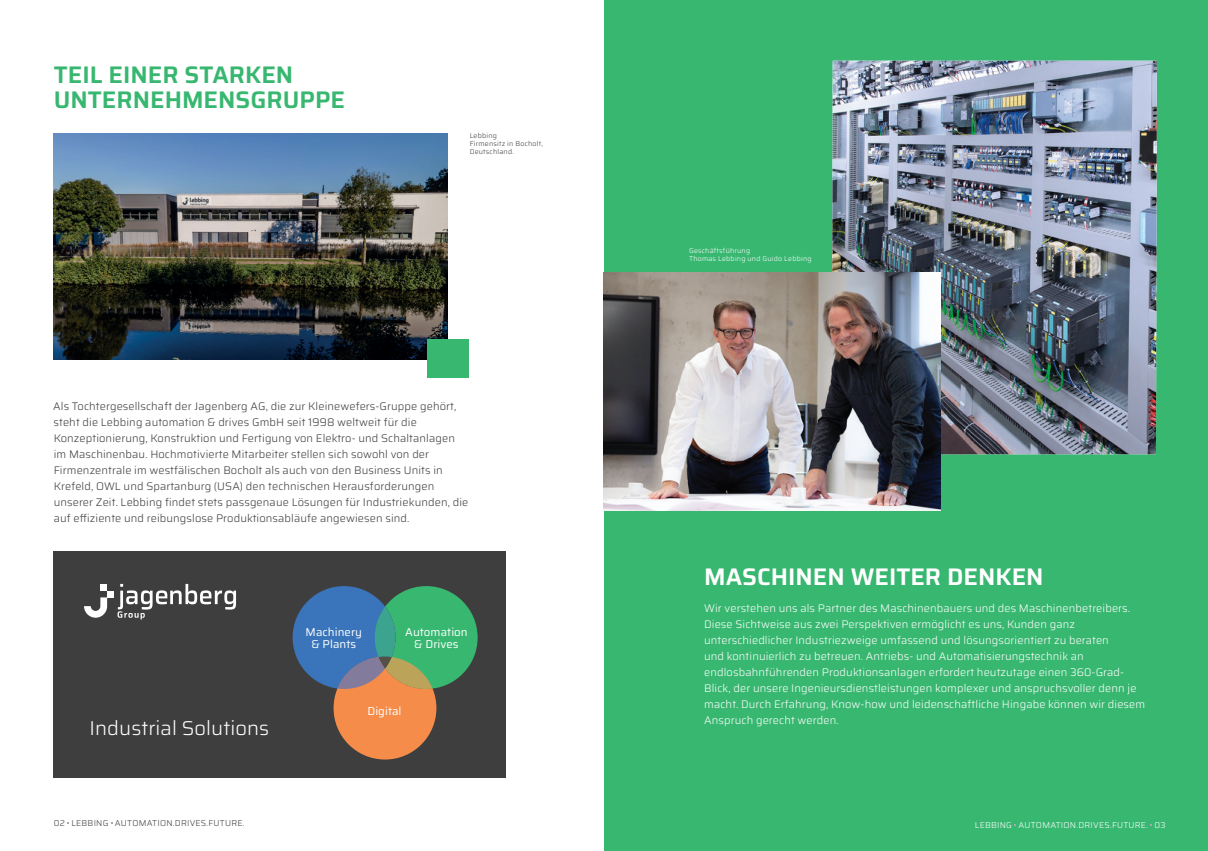
<style>
.page{position:relative;width:1208px;height:851px;background:#fff}
.page>*{position:absolute;margin:0;border:0;box-sizing:border-box;transform-origin:0 0}
.t1{font:600 24px/25px "Saira";color:#38b770}
.t2{font:600 24px "Saira";color:#fff}
.t3{font:300 20px "Saira";letter-spacing:.005em;color:#fff}
.t4{font:11.4px/11.4px "Saira";letter-spacing:.005em;color:#fff;text-align:center}
.t5{font:300 11px/16px "Saira";letter-spacing:.01em;color:#3e3e3f}
.t6{font:300 11px/16px "Saira";letter-spacing:.01em;color:#fff}
.t7{font:300 8.5px "Saira";letter-spacing:.03em;color:#fff}
.t8{font:300 8.5px "Saira";letter-spacing:.03em;color:#3e3e3f}
.t9{font:300 7px/8px "Saira";letter-spacing:.03em;color:#fff}
.t10{font:300 7px/8px "Saira";letter-spacing:.03em;color:#3e3e3f}
</style>
<div class="page">
<div style="left:604px;top:0;width:604px;height:850px;background:#38b770"></div>
<img style="left:832px;top:61px;width:325px;height:393px">
<img style="left:604px;top:272px;width:336px;height:238px">
<img style="left:54px;top:133px;width:394px;height:226px">
<div style="left:427px;top:339px;width:41px;height:39px;background:#38b770"></div>
<div style="left:54px;top:550px;width:452px;height:227px;background:#3e3e3f"></div>
<svg style="left:293px;top:586px;width:184px;height:173px"></svg>
<svg style="left:84px;top:597px;width:23px;height:20px"></svg>
<div style="left:107px;top:590px;width:7px;height:7px;background:#fff"></div>
<div style="left:100px;top:584px;width:7px;height:6px;background:#fff"></div>
<svg style="left:118px;top:584px;width:118px;height:35px"></svg>
<h1 class="t1" style="left:54px;top:61px;width:293px">TEIL EINER STARKEN<br>UNTERNEHMENSGRUPPE</h1>
<p class="t10" style="left:470px;top:132px;width:75px">Lebbing<br>Firmensitz in Bocholt,<br>Deutschland.</p>
<p class="t5" style="left:53px;top:398px;width:416px">Als Tochtergesellschaft der Jagenberg AG, die zur Kleinewefers-Gruppe gehört, steht die Lebbing automation &amp; drives GmbH seit 1998 weltweit für die Konzeptionierung, Kon struktion und Fertigung von Elektro- und Schaltanlagen im Maschinenbau. Hochmotivierte Mitarbeiter stellen sich sowohl von der Firmenzentrale im westfälischen Bocholt als auch von den Business Units in Krefeld, OWL und Spartanburg (USA) den technischen Herausforderungen unserer Zeit. Lebbing findet stets passgenaue Lösungen für Industriekunden, die auf effiziente und reibungslose Produktionsabläufe angewiesen sind.</p>
<p class="t4" style="left:306px;top:626px;width:58px">Machinery &amp; Plants</p>
<p class="t4" style="left:405px;top:626px;width:64px">Automation &amp; Drives</p>
<h2 class="t3" style="left:90px;top:711px;width:181px">Industrial Solutions</h2>
<p class="t8" style="left:54px;top:815px;width:192px">02 LEBBING AUTOMATION.DRIVES.FUTURE.</p>
<p class="t4" style="left:367px;top:704px;width:36px">Digital</p>
<p class="t9" style="left:689px;top:246px;width:124px">Geschäftsführung<br>Thomas Lebbing und Guido Lebbing</p>
<h1 class="t2" style="left:704px;top:556px;width:341px">MASCHINEN WEITER DENKEN</h1>
<p class="t6" style="left:704px;top:599px;width:442px">Wir verstehen uns als Partner des Maschinenbauers und des Maschinenbetreibers.<br>Diese Sichtweise aus zwei Perspektiven ermöglicht es uns, Kunden ganz unterschiedlicher Industriezweige umfassend und lösungsorientiert zu beraten<br>und kontinuierlich zu betreuen. Antriebs- und Automatisierungstechnik an endlosbahnführenden Produktionsanlagen erfor dert heutzutage einen 360-Grad-Blick, der unsere Ingenieursdienstleistungen komplexer und anspruchsvoller denn je macht. Durch Erfahru ng, Know-how und leidenschaftliche Hingabe können wir diesem Anspruch gerecht werden.</p>
<p class="t7" style="left:975px;top:818px;width:192px">LEBBING AUTOMATION.DRIVES.FUTURE. 03</p>
</div>
